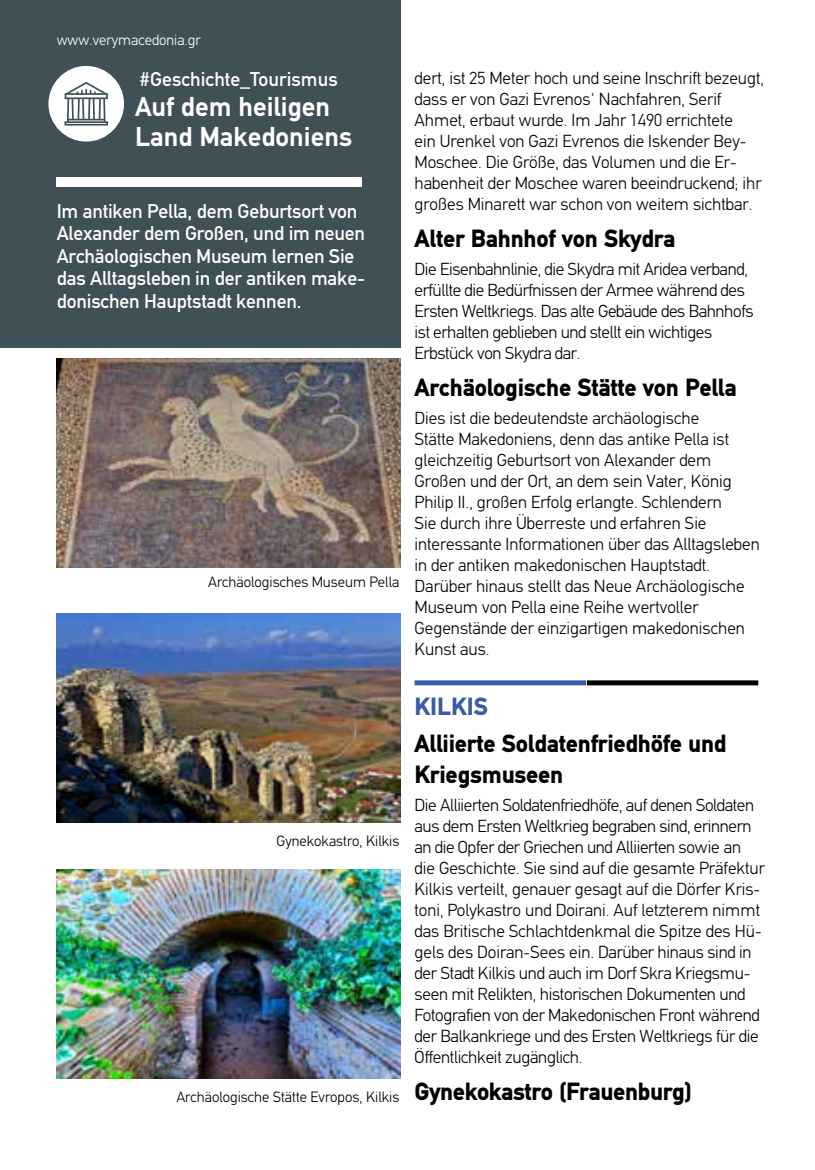
<style>
.page{position:relative;width:815px;height:1170px;background:#fff}
.page>*{position:absolute;margin:0;border:0;box-sizing:border-box;transform-origin:0 0}
.t1{font:700 27.5px/30px "PF Din Text";color:#fff}
.t2{font:900 25px/30px "PF Din Text";letter-spacing:-.01em;color:#000}
.t3{font:900 25px "PF Din Text";color:#3a5ba7}
.t4{font:500 20px/22.5px "PF Din Text";letter-spacing:-.01em;color:#fff}
.t5{font:300 17.5px/21px "PF Din Text";color:#000}
.t6{font:300 17.5px/21px "PF Din Text";letter-spacing:-.02em;color:#000}
.t7{font:300 15px "PF Din Text";color:#000}
.t8{font:300 15px "PF Din Text";color:#fff}
</style>
<div class="page">
<div style="left:0;top:0;width:400px;height:347px;background:#3f5157"></div>
<div style="left:48px;top:66px;width:76px;height:75px;background:#fff;border-radius:50%"></div>
<div style="left:57px;top:177px;width:305px;height:10px;background:#fff"></div>
<div style="left:415px;top:680px;width:171px;height:5px;background:#3a5ba7"></div>
<div style="left:587px;top:680px;width:171px;height:5px;background:#000"></div>
<img style="left:57px;top:358px;width:343px;height:209px">
<img style="left:57px;top:613px;width:343px;height:209px">
<img style="left:57px;top:869px;width:343px;height:209px">
<svg style="left:64px;top:82px;width:44px;height:44px"></svg>
<p class="t8" style="left:57px;top:31px;width:146px">www.verymacedonia.gr</p>
<p class="t4" style="left:140px;top:68px;width:199px">#Geschichte_Tourismus</p>
<h1 class="t1" style="left:135px;top:92px;width:219px">Auf dem heiligen<br>Land Makedoniens</h1>
<p class="t4" style="left:57px;top:200px;width:310px">Im antiken Pella, dem Geburtsort von Alexander dem Großen, und im neuen Archäologischen Museum lernen Sie das Alltagsleben in der antiken make&shy;donischen Hauptstadt kennen.</p>
<p class="t7" style="left:208px;top:573px;width:193px">Archäologisches Museum Pella</p>
<p class="t5" style="left:415px;top:67px;width:351px">dert, ist 25 Meter hoch und seine Inschrift bezeugt, dass er von Gazi Evrenos' Nachfahren, Serif Ahmet, erbaut wurde. Im Jahr 1490 errichtete<br>ein Urenkel von Gazi Evrenos die Iskender Bey-Moschee. Die Größe, das Volumen und die Er&shy;habenheit der Moschee waren beeindruckend; ihr großes Minarett war schon von weitem sichtbar.</p>
<h2 class="t2" style="left:415px;top:223px;width:262px">Alter Bahnhof von Skydra</h2>
<p class="t6" style="left:415px;top:258px;width:341px">Die Eisenbahnlinie, die Skydra mit Aridea verband, erfüllte die Bedürfnissen der Armee während des Ersten Weltkriegs. Das alte Gebäude des Bahnhofs ist erhalten geblieben und stellt ein wichtiges Erbstück von Skydra dar.</p>
<h2 class="t2" style="left:415px;top:372px;width:324px">Archäologische Stätte von Pella</h2>
<p class="t5" style="left:415px;top:408px;width:347px">Dies ist die bedeutendste archäologische<br>Stätte Makedoniens, denn das antike Pella ist gleichzeitig Geburtsort von Alexander dem Großen und der Ort, an dem sein Vater, König Philip II., großen Erfolg erlangte. Schlendern<br>Sie durch ihre Überreste und erfahren Sie interessante Informationen über das Alltagsleben in der antiken makedonischen Hauptstadt.<br>Darüber hinaus stellt das Neue Archäologische Museum von Pella eine Reihe wertvoller Gegenstände der einzigartigen makedonischen Kunst aus.</p>
<p class="t7" style="left:276px;top:831px;width:124px">Gynekokastro, Kilkis</p>
<p class="t7" style="left:176px;top:1087px;width:225px">Archäologische Stätte Evropos, Kilkis</p>
<h2 class="t3" style="left:415px;top:691px;width:75px">KILKIS</h2>
<h2 class="t2" style="left:415px;top:728px;width:314px">Alliierte Soldatenfriedhöfe und<br>Kriegsmuseen</h2>
<p class="t5" style="left:415px;top:794px;width:352px">Die Alliierten Soldatenfriedhöfe, auf denen Soldaten aus dem Ersten Weltkrieg begraben sind, erinnern an die Opfer der Griechen und Alliierten sowie an die Geschichte. Sie sind auf die gesamte Präfektur Kilkis verteilt, genauer gesagt auf die Dörfer Kris&shy;toni, Polykastro und Doirani. Auf letzterem nimmt das Britische Schlachtdenkmal die Spitze des Hü&shy;gels des Doiran-Sees ein. Darüber hinaus sind in der Stadt Kilkis und auch im Dorf Skra Kriegsmu&shy;seen mit Relikten, historischen Dokumenten und Fotografien von der Makedonischen Front während der Balkankriege und des Ersten Weltkriegs für die Öffentlichkeit zugänglich.</p>
<h2 class="t2" style="left:415px;top:1075px;width:279px">Gynekokastro (Frauenburg)</h2>
</div>
